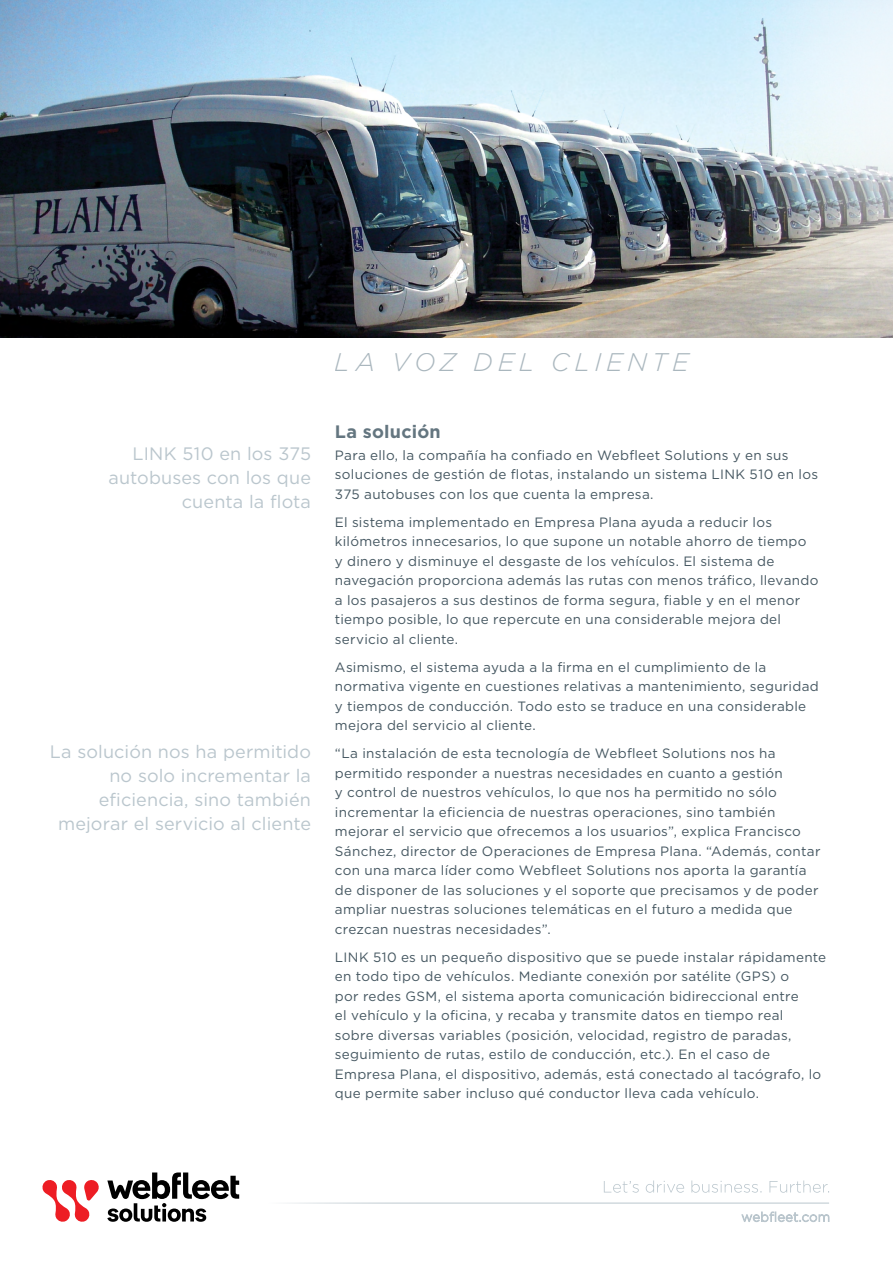
<style>
.page{position:relative;width:893px;height:1263px;background:#fff}
.page>*{position:absolute;margin:0;border:0;box-sizing:border-box;transform-origin:0 0}
.t1{font:italic 300 25.5px "Gotham";letter-spacing:.18em;color:#95a5ae}
.t2{font:18px/24px "Gotham";letter-spacing:.005em;color:#bac6cd;text-align:right}
.t3{font:700 18px "Gotham";letter-spacing:.015em;color:#647680}
.t4{font:13.5px/19.5px "Gotham";letter-spacing:.02em;color:#455761}
</style>
<div class="page">
<img style="left:0;top:0;width:622px;height:338px">
<hr style="left:268px;top:1203px;width:561px;height:1px;background:#bac6cd">
<svg style="left:742px;top:1212px;width:87px;height:10px"></svg>
<svg style="left:604px;top:1180px;width:225px;height:13px"></svg>
<svg style="left:107px;top:1172px;width:132px;height:50px"></svg>
<svg style="left:42px;top:1180px;width:57px;height:42px"></svg>
<img style="left:622px;top:0;width:271px;height:338px">
<h2 class="t2" style="left:109px;top:441px;width:204px">LINK 510 en los 375 autobuses con los que cuenta la flota</h2>
<h2 class="t2" style="left:50px;top:739px;width:263px">La solución nos ha permitido no solo incrementar la eficiencia, sino también mejorar el servicio al cliente</h2>
<h1 class="t1" style="left:335px;top:346px;width:355px">LA VOZ DEL CLIENTE</h1>
<h2 class="t3" style="left:335px;top:420px;width:107px">La solución</h2>
<p class="t4" style="left:335px;top:445px;width:485px">Para ello, la compañía ha confiado en Webfleet Solutions y en sus soluciones de gestión de flotas, instalando un sistema LINK 510 en los<br>375 autobuses con los que cuenta la empresa.</p>
<p class="t4" style="left:335px;top:512px;width:485px">El sistema implementado en Empresa Plana ayuda a reducir los kilómetros innecesarios, lo que supone un notable ahorro de tiempo<br>y dinero y disminuye el desgaste de los vehículos. El sistema de navegación proporciona además las rutas con menos tráfico, llevando a los pasajeros a sus destinos de forma segura, fiable y en el menor tiempo posible, lo que repercute en una considerable mejora del servicio al cliente.</p>
<p class="t4" style="left:335px;top:657px;width:485px">Asimismo, el sistema ayuda a la firma en el cumplimiento de la normativa vigente en cuestiones relativas a mantenimiento, seguridad y tiempos de conducción. Todo esto se traduce en una considerable mejora del servicio al cliente.</p>
<p class="t4" style="left:335px;top:743px;width:487px">“La instalación de esta tecnología de Webfleet Solutions nos ha permitido responder a nuestras necesidades en cuanto a gestión<br>y control de nuestros vehículos, lo que nos ha permitido no sólo incrementar la eficiencia de nuestras operaciones, sino también mejorar el servicio que ofrecemos a los usuarios”, explica Francisco Sánchez, director de Operaciones de Empresa Plana. “Además, contar con una marca líder como Webfleet Solutions nos aporta la garantía de disponer de las soluciones y el soporte que precisamos y de poder ampliar nuestras soluciones telemáticas en el futuro a medida que crezcan nuestras necesidades”.</p>
<p class="t4" style="left:335px;top:947px;width:493px">LINK 510 es un pequeño dispositivo que se puede instalar rápidamente en todo tipo de vehículos. Mediante conexión por satélite (GPS) o<br>por redes GSM, el sistema aporta comunicación bidireccional entre<br>el vehículo y la oficina, y recaba y transmite datos en tiempo real<br>sobre diversas variables (posición, velocidad, registro de paradas, seguimiento de rutas, estilo de conducción, etc.). En el caso de Empresa Plana, el dispositivo, además, está conectado al tacógrafo, lo que permite saber incluso qué conductor lleva cada vehículo.</p>
</div>
